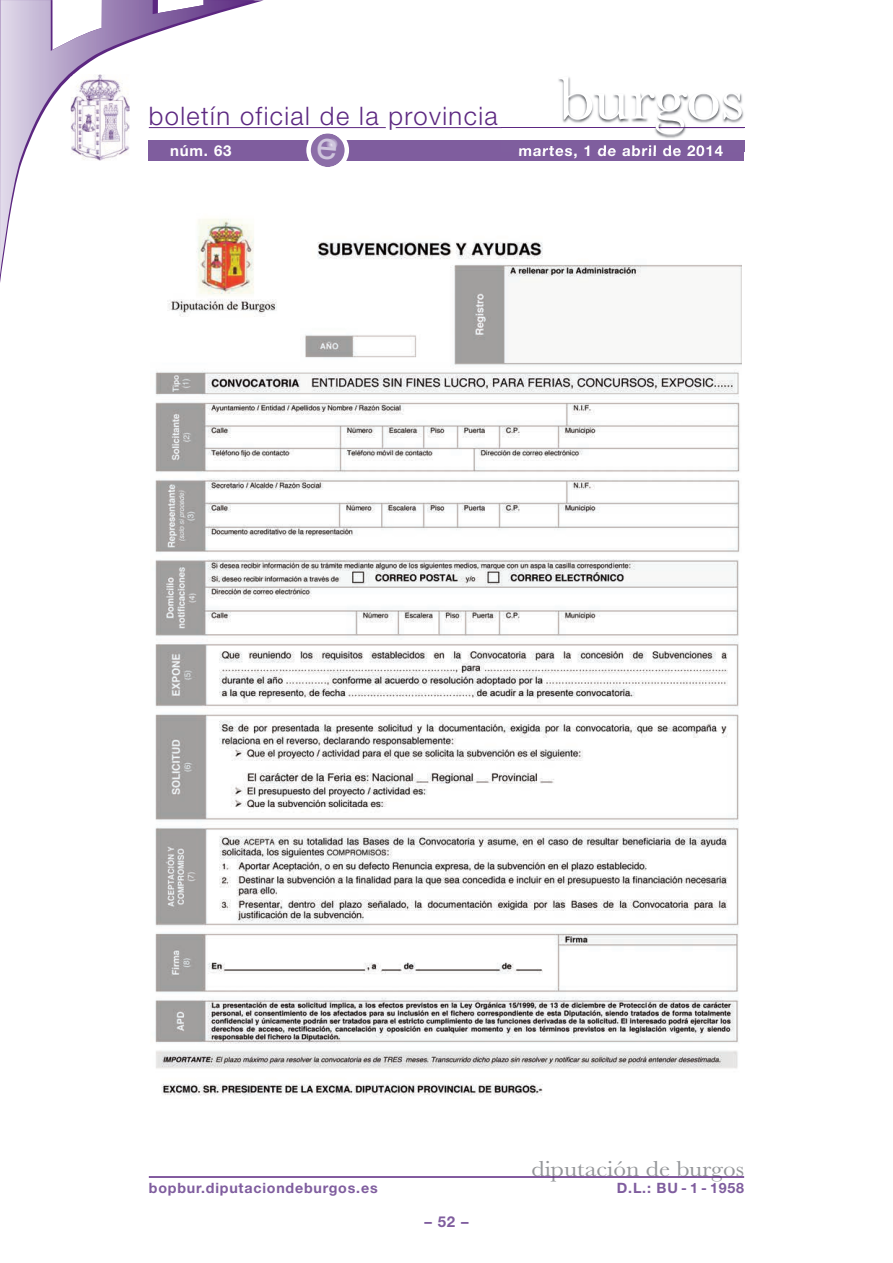
<style>
.page{position:relative;width:893px;height:1263px;background:#fff}
.page>*{position:absolute;margin:0;border:0;box-sizing:border-box;transform-origin:0 0}
.t1{font:63px "Baskerville";letter-spacing:-.01em;color:#fff;scale:1.12 1}
.t2{font:300 25.5px "Helvetica Neue";letter-spacing:.055em;color:#5c2781}
.t3{font:22.5px "Baskerville";color:#939598;scale:1.12 1}
.t4{font:700 15px "Helvetica Neue";letter-spacing:.055em;color:#fff}
.t5{font:700 15px "Helvetica Neue";color:#7f5d9e}
.t6{font:700 14.25px "Helvetica Neue";letter-spacing:.055em;color:#7f5d9e}
</style>
<div class="page">
<hr style="left:396px;top:127px;width:348px;height:1px;background:#5c2781">
<hr style="left:149px;top:127px;width:237px;height:1px;background:#5c2781">
<svg style="left:0;top:0;width:255px;height:275px"></svg>
<div style="left:149px;top:140px;width:595px;height:20px;background:#7f5d9e"></div>
<hr style="left:149px;top:1176px;width:595px;height:2px;background:#5c2781">
<img style="left:558px;top:76px;width:187px;height:75px">
<img style="left:558px;top:127px;width:101px;height:1px">
<img style="left:558px;top:140px;width:186px;height:11px">
<img style="left:519px;top:146px;width:51px;height:5px">
<hr style="left:659px;top:127px;width:85px;height:1px;background:#5c2781">
<img style="left:71px;top:74px;width:59px;height:87px">
<img style="left:151px;top:213px;width:590px;height:883px">
<svg style="left:306px;top:133px;width:43px;height:34px"></svg>
<h2 class="t2" style="left:149px;top:100px;width:350px">boletín oficial de la provincia</h2>
<h1 class="t1" style="left:558px;top:60px;width:168px">burgos</h1>
<p class="t4" style="left:170px;top:141px;width:63px">núm. 63</p>
<p class="t4" style="left:518px;top:141px;width:206px">martes, 1 de abril de 2014</p>
<h3 class="t3" style="left:531px;top:1155px;width:191px">diputación de burgos</h3>
<p class="t6" style="left:149px;top:1179px;width:230px">bopbur.diputaciondeburgos.es</p>
<p class="t6" style="left:617px;top:1179px;width:129px">D.L.: BU - 1 - 1958</p>
<p class="t5" style="left:424px;top:1212px;width:46px">–52–</p>
</div>
